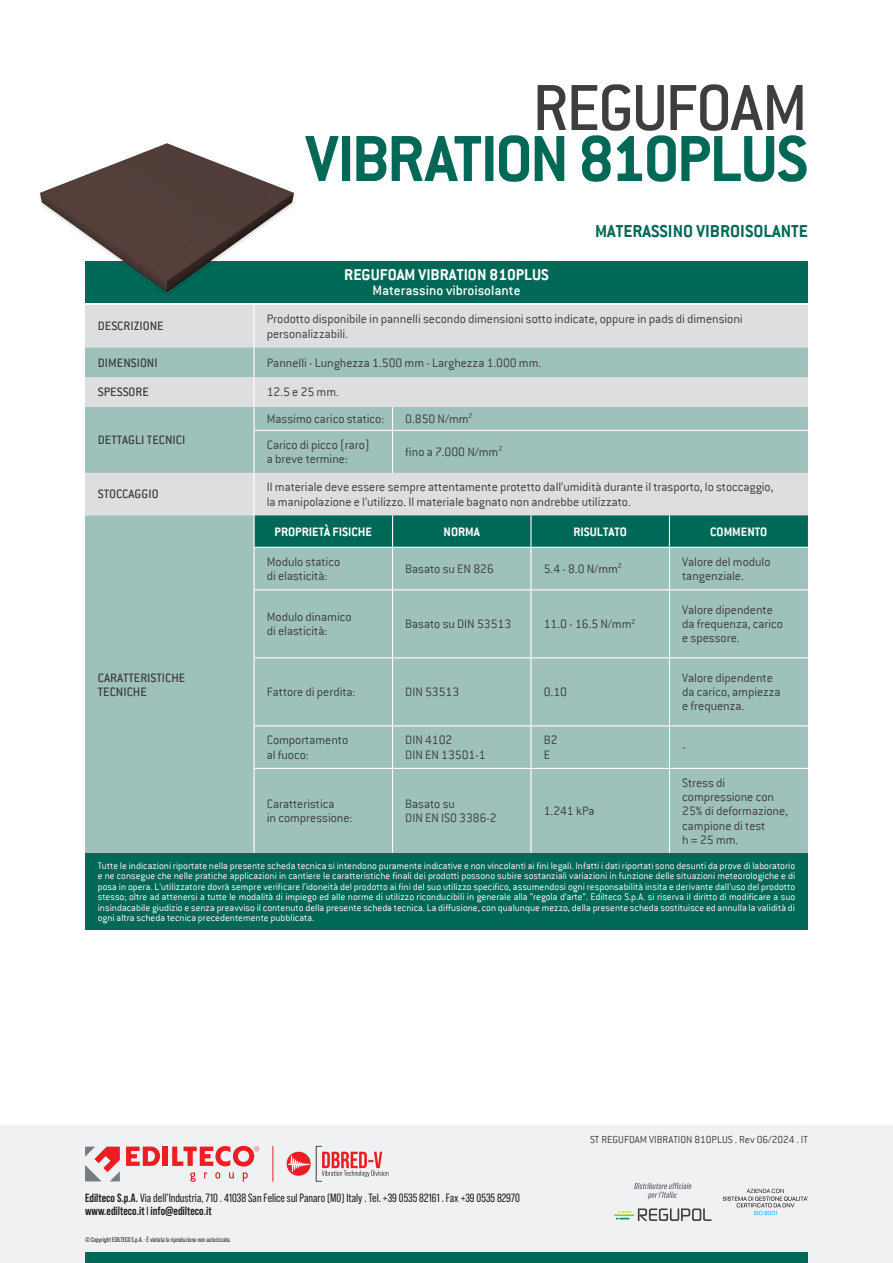
<style>
.page{position:relative;width:893px;height:1263px;background:#fff}
.page>*{position:absolute;margin:0;border:0;box-sizing:border-box;transform-origin:0 0}
.t1{font:700 71.4px "Conduit ITC";letter-spacing:-.04em;color:#006856}
.t2{font:500 71.4px "Conduit ITC";letter-spacing:-.035em;color:#3e3e3f}
.t3{font:700 19.05px "Conduit ITC";color:#006856}
.t4{font:700 17.25px "Conduit ITC";color:#fff}
.t5{font:500 15px "Conduit ITC";color:#fff}
.t6{font:300 13.5px/14.2px "Conduit ITC";letter-spacing:-.005em;color:#3e3e3f}
.t7{font:500 13.5px/14.2px "Conduit ITC";color:#3e3e3f}
.t8{font:700 13.5px "Conduit ITC";color:#fff}
.t9{font:12px/12.8px "Bebas Neue Pro";color:#231f20}
.t10{font:300 11.25px "Conduit ITC";color:#3e3e3f}
.t11{font:300 10.5px/10.5px "Conduit ITC";color:#fff;text-align:justify}
.t12{font:6.75px "Bebas Neue Pro";color:#231f20}
.s1{font-weight:700}
</style>
<div class="page">
<div style="left:0;top:1125px;width:893px;height:138px;background:#f0f1f2"></div>
<svg style="left:723px;top:1189px;width:85px;height:26px"></svg>
<svg style="left:85px;top:1146px;width:35px;height:35px"></svg>
<svg style="left:126px;top:1146px;width:34px;height:20px"></svg>
<div style="left:163px;top:1146px;width:5px;height:20px;background:#ee1d23"></div>
<svg style="left:190px;top:1172px;width:58px;height:9px"></svg>
<svg style="left:172px;top:1146px;width:87px;height:20px"></svg>
<hr style="left:273px;top:1146px;width:1px;height:35px;background:#ee1d23">
<div style="left:85px;top:1252px;width:723px;height:11px;background:#006856"></div>
<svg style="left:316px;top:1146px;width:72px;height:35px"></svg>
<div style="left:287px;top:1152px;width:24px;height:24px;background:#ee1d23;border-radius:50%"></div>
<svg style="left:288px;top:1155px;width:22px;height:17px"></svg>
<svg style="left:638px;top:1208px;width:73px;height:13px"></svg>
<hr style="left:614px;top:1214px;width:20px;height:2px;background:#8bc63e">
<svg style="left:616px;top:1218px;width:13px;height:1px"></svg>
<svg style="left:618px;top:1211px;width:13px;height:1px"></svg>
<svg style="left:634px;top:1183px;width:57px;height:16px"></svg>
<div style="left:85px;top:261px;width:723px;height:42px;background:#006856"></div>
<div style="left:85px;top:305px;width:723px;height:42px;background:#dddee0"></div>
<svg style="left:85px;top:347px;width:723px;height:506px;background:#a7c5c1"></svg>
<div style="left:255px;top:515px;width:553px;height:32px;background:#006856"></div>
<svg style="left:392px;top:407px;width:1px;height:23px"></svg>
<hr style="left:392px;top:431px;width:1px;height:42px;background:#fff">
<hr style="left:392px;top:515px;width:1px;height:32px;background:#fff">
<hr style="left:530px;top:515px;width:2px;height:32px;background:#fff">
<hr style="left:669px;top:515px;width:1px;height:32px;background:#fff">
<hr style="left:392px;top:548px;width:1px;height:41px;background:#fff">
<hr style="left:530px;top:548px;width:2px;height:41px;background:#fff">
<hr style="left:669px;top:548px;width:1px;height:41px;background:#fff">
<hr style="left:392px;top:590px;width:1px;height:67px;background:#fff">
<hr style="left:530px;top:590px;width:2px;height:67px;background:#fff">
<hr style="left:669px;top:590px;width:1px;height:67px;background:#fff">
<hr style="left:392px;top:658px;width:1px;height:67px;background:#fff">
<hr style="left:530px;top:658px;width:2px;height:67px;background:#fff">
<hr style="left:669px;top:658px;width:1px;height:67px;background:#fff">
<hr style="left:392px;top:726px;width:1px;height:42px;background:#fff">
<hr style="left:530px;top:726px;width:2px;height:42px;background:#fff">
<hr style="left:669px;top:726px;width:1px;height:42px;background:#fff">
<hr style="left:253px;top:305px;width:2px;height:42px;background:#fff">
<hr style="left:253px;top:347px;width:2px;height:30px;background:#fff">
<hr style="left:253px;top:377px;width:2px;height:30px;background:#fff">
<hr style="left:253px;top:407px;width:2px;height:23px;background:#fff">
<hr style="left:253px;top:430px;width:2px;height:43px;background:#fff">
<hr style="left:253px;top:473px;width:2px;height:42px;background:#fff">
<hr style="left:253px;top:548px;width:2px;height:42px;background:#fff">
<hr style="left:253px;top:590px;width:2px;height:68px;background:#fff">
<hr style="left:253px;top:658px;width:2px;height:68px;background:#fff">
<hr style="left:253px;top:726px;width:2px;height:42px;background:#fff">
<hr style="left:255px;top:589px;width:138px;height:1px;background:#fff">
<hr style="left:393px;top:589px;width:138px;height:1px;background:#fff">
<hr style="left:531px;top:589px;width:138px;height:1px;background:#fff">
<hr style="left:669px;top:589px;width:139px;height:1px;background:#fff">
<hr style="left:255px;top:657px;width:138px;height:1px;background:#fff">
<hr style="left:393px;top:657px;width:138px;height:1px;background:#fff">
<hr style="left:531px;top:657px;width:138px;height:1px;background:#fff">
<hr style="left:669px;top:657px;width:139px;height:1px;background:#fff">
<hr style="left:255px;top:725px;width:138px;height:1px;background:#fff">
<hr style="left:393px;top:725px;width:138px;height:1px;background:#fff">
<hr style="left:531px;top:725px;width:138px;height:1px;background:#fff">
<hr style="left:669px;top:725px;width:139px;height:1px;background:#fff">
<hr style="left:255px;top:430px;width:138px;height:1px;background:#fff">
<hr style="left:393px;top:430px;width:138px;height:1px;background:#fff">
<hr style="left:531px;top:430px;width:138px;height:1px;background:#fff">
<hr style="left:669px;top:430px;width:139px;height:1px;background:#fff">
<hr style="left:392px;top:769px;width:1px;height:84px;background:#fff">
<hr style="left:530px;top:769px;width:2px;height:84px;background:#fff">
<hr style="left:669px;top:769px;width:1px;height:84px;background:#fff">
<hr style="left:253px;top:769px;width:2px;height:84px;background:#fff">
<hr style="left:253px;top:768px;width:140px;height:1px;background:#fff">
<hr style="left:393px;top:768px;width:138px;height:1px;background:#fff">
<hr style="left:531px;top:768px;width:138px;height:1px;background:#fff">
<hr style="left:669px;top:768px;width:139px;height:1px;background:#fff">
<hr style="left:253px;top:515px;width:2px;height:32px;background:#fff">
<hr style="left:253px;top:547px;width:140px;height:1px;background:#fff">
<hr style="left:393px;top:547px;width:138px;height:1px;background:#fff">
<hr style="left:531px;top:547px;width:138px;height:1px;background:#fff">
<hr style="left:669px;top:547px;width:139px;height:1px;background:#fff">
<div style="left:85px;top:853px;width:723px;height:77px;background:#006856"></div>
<img style="left:39px;top:144px;width:270px;height:170px">
<h1 class="t2" style="left:532px;top:68px;width:277px">REGUFOAM</h1>
<h1 class="t1" style="left:306px;top:117px;width:504px">VIBRATION 810PLUS</h1>
<h3 class="t4" style="left:344px;top:265px;width:206px">REGUFOAM VIBRATION 810PLUS</h3>
<h3 class="t5" style="left:372px;top:282px;width:150px">Materassino vibroisolante</h3>
<h2 class="t3" style="left:595px;top:220px;width:214px">MATERASSINO VIBROISOLANTE</h2>
<p class="t7" style="left:98px;top:319px;width:67px">DESCRIZIONE</p>
<p class="t6" style="left:267px;top:312px;width:477px">Prodotto disponibile in pannelli secondo dimensioni sotto indicate, oppure in pads di dimensioni personalizzabili.</p>
<p class="t7" style="left:98px;top:355px;width:61px">DIMENSIONI</p>
<p class="t6" style="left:267px;top:355px;width:276px">Pannelli - Lunghezza 1.500 mm - Larghezza 1.000 mm.</p>
<p class="t7" style="left:98px;top:385px;width:53px">SPESSORE</p>
<p class="t6" style="left:267px;top:385px;width:74px">12.5 e 25 mm.</p>
<p class="t7" style="left:98px;top:433px;width:89px">DETTAGLI TECNICI</p>
<p class="t6" style="left:267px;top:412px;width:119px">Massimo carico statico:</p>
<p class="t6" style="left:405px;top:412px;width:69px">0.850 N/mm<sup>2</sup></p>
<p class="t6" style="left:267px;top:437px;width:104px">Carico di picco (raro) a breve termine:</p>
<p class="t6" style="left:405px;top:444px;width:99px">fino a 7.000 N/mm<sup>2</sup></p>
<p class="t7" style="left:98px;top:487px;width:62px">STOCCAGGIO</p>
<p class="t6" style="left:267px;top:480px;width:508px">Il materiale deve essere sempre attentamente protetto dall’umidità durante il trasporto, lo stoccaggio, la manipolazione e l’utilizzo. Il materiale bagnato non andrebbe utilizzato.</p>
<p class="t7" style="left:98px;top:670px;width:89px">CARATTERISTICHE<br>TECNICHE</p>
<p class="t8" style="left:274px;top:523px;width:99px">PROPRIETÀ FISICHE</p>
<p class="t8" style="left:444px;top:523px;width:38px">NORMA</p>
<p class="t8" style="left:573px;top:523px;width:55px">RISULTATO</p>
<p class="t8" style="left:710px;top:523px;width:59px">COMMENTO</p>
<p class="t6" style="left:267px;top:554px;width:75px">Modulo statico di elasticità:</p>
<p class="t6" style="left:405px;top:561px;width:90px">Basato su EN 826</p>
<p class="t6" style="left:544px;top:561px;width:80px">5.4 - 8.0 N/mm<sup>2</sup></p>
<p class="t6" style="left:682px;top:554px;width:90px">Valore del modulo tangenziale.</p>
<p class="t6" style="left:267px;top:610px;width:86px">Modulo dinamico di elasticità:</p>
<p class="t6" style="left:405px;top:617px;width:107px">Basato su DIN 53513</p>
<p class="t6" style="left:544px;top:617px;width:93px">11.0 - 16.5 N/mm<sup>2</sup></p>
<p class="t6" style="left:682px;top:602px;width:102px">Valore dipendente da frequenza, carico e spessore.</p>
<p class="t6" style="left:267px;top:685px;width:90px">Fattore di perdita:</p>
<p class="t6" style="left:405px;top:685px;width:55px">DIN 53513</p>
<p class="t6" style="left:544px;top:685px;width:25px">0.10</p>
<p class="t6" style="left:267px;top:733px;width:83px">Comportamento al fuoco:</p>
<p class="t6" style="left:405px;top:733px;width:82px">DIN 4102<br>DIN EN 13501-1</p>
<p class="t6" style="left:544px;top:733px;width:15px">B2<br>E</p>
<p class="t6" style="left:682px;top:670px;width:100px">Valore dipendente da carico, ampiezza e frequenza.</p>
<p class="t6" style="left:682px;top:740px;width:5px">-</p>
<p class="t6" style="left:682px;top:775px;width:107px">Stress di compressione con<br>25% di deformazione, campione di test<br>h = 25 mm.</p>
<p class="t11" style="left:98px;top:860px;width:699px">Tutte le indicazioni riportate nella presente scheda tecnica si intendono puramente indicative e non vincolanti ai fini legali. Infatti i dati riportati sono desunti da prove di laboratorio e ne consegue che nelle pratiche applicazioni in cantiere le caratteristiche finali dei prodotti possono subire sostanziali variazioni in funzione delle situazioni meteorologiche e di posa in opera. L’utilizzatore dovrà sempre verificare l’idoneità del prodotto ai fini del suo utilizzo specifico, assumendosi ogni responsabilità insita e derivante dall’uso del prodotto stesso; oltre ad attenersi a tutte le modalità di impiego ed alle norme di utilizzo riconducibili in generale alla “regola d’arte”. Edilteco S.p.A. si riserva il diritto di modificare a suo insindacabile giudizio e senza preavviso il contenuto della presente scheda tecnica. La diffusione, con qualunque mezzo, della presente scheda sostituisce ed annulla la validità di ogni altra scheda tecnica precedentemente pubblicata.</p>
<p class="t6" style="left:267px;top:797px;width:87px">Caratteristica<br>in compressione:</p>
<p class="t6" style="left:405px;top:797px;width:93px">Basato su<br>DIN EN ISO 3386-2</p>
<p class="t6" style="left:544px;top:804px;width:52px">1.241 kPa</p>
<p class="t9" style="left:85px;top:1192px;width:436px"><span class="s1">Edilteco S.p.A.</span> Via dell’Industria, 710 . 41038 San Felice sul Panaro (MO) Italy . Tel. +39 0535 82161 . Fax +39 0535 82970 <span class="s1">www.edilteco.it</span> I <span class="s1">info@edilteco.it</span></p>
<p class="t12" style="left:85px;top:1235px;width:147px">© Copyright EDILTECO S.p.A. · È vietata la riproduzione non autorizzata.</p>
<p class="t10" style="left:590px;top:1133px;width:219px">ST REGUFOAM VIBRATION 810PLUS . Rev 06/2024 . IT</p>
</div>
